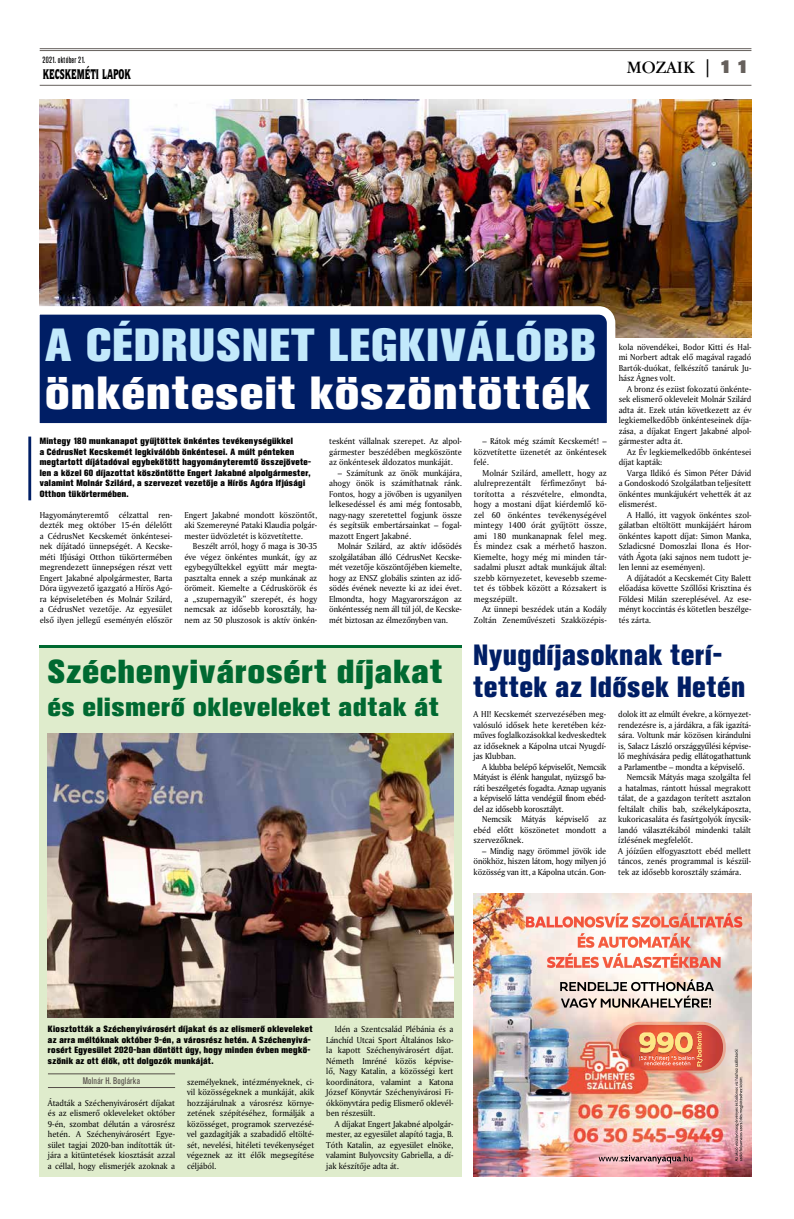
<style>
.page{position:relative;width:794px;height:1219px;background:#fff}
.page>*{position:absolute;margin:0;border:0;box-sizing:border-box;transform-origin:0 0}
.t1{font:700 46px "Akzidenz Grotesk XPFL";color:#fff}
.t2{font:700 46px "Akzidenz Grotesk XPFL";color:#c2e9fb}
.t3{font:700 33px "Akzidenz Grotesk XPFL";color:#006931}
.t4{font:700 29px/32px "Akzidenz Grotesk XPFL";color:#001e65;scale:.9 1}
.t5{font:700 26px "Akzidenz Grotesk XPFL";color:#006931}
.t6{font:18px "Garamond Bk PFL";color:#000}
.t7{font:14px "Quorum Blk PFL";letter-spacing:-.01em;color:#000;scale:.64 1}
.t8{font:9.5px "Akzidenz Grotesk Cn PFL";color:#544d48}
.t9{font:9px/10.5px "Amerigo PFL";color:#000;text-align:justify;scale:.95 1}
.t10{font:700 9px/10.5px "Akzidenz Grotesk XPFL";color:#000;scale:.95 1}
.t11{font:9px "Akzidenz Grotesk Md Cn PFL";color:#000;scale:.95 1}
.s1{font-family:"Swiss 721 Blk Ex PFL";color:#66605c}
</style>
<div class="page">
<hr style="left:40px;top:48px;width:711px;height:1px;background:#66605c">
<hr style="left:40px;top:50px;width:711px;height:1px;background:#66605c">
<hr style="left:40px;top:85px;width:711px;height:1px;background:#66605c">
<img style="left:39px;top:99px;width:712px;height:238px">
<hr style="left:28px;top:437px;width:3px;height:63px;background:#001e65">
<div style="left:39px;top:645px;width:423px;height:531px;background:#dfeccc"></div>
<hr style="left:48px;top:1087px;width:127px;height:1px;background:#544d48">
<hr style="left:48px;top:1074px;width:127px;height:1px;background:#544d48">
<img style="left:48px;top:734px;width:405px;height:283px">
<svg style="left:39px;top:302px;width:580px;height:122px;background:#1b3472"></svg>
<hr style="left:40px;top:645px;width:422px;height:3px;background:#006931">
<img style="left:474px;top:893px;width:277px;height:283px">
<img style="left:616px;top:1022px;width:110px;height:51px">
<img style="left:619px;top:1024px;width:104px;height:46px">
<img style="left:619px;top:1024px;width:104px;height:46px;border-radius:22px">
<p class="t11" style="left:43px;top:55px;width:47px">2021. október 21.</p>
<h3 class="t7" style="left:43px;top:65px;width:139px">KECSKEMÉTI LAPOK</h3>
<h3 class="t6" style="left:627px;top:57px;width:126px">MOZAIK | <span class="s1">11</span></h3>
<h1 class="t2" style="left:45px;top:318px;width:554px">A CÉDRUSNET LEGKIVÁLÓBB</h1>
<h1 class="t1" style="left:45px;top:366px;width:548px">önkénteseit köszöntötték</h1>
<p class="t10" style="left:40px;top:436px;width:287px">Mintegy 180 munkanapot gyűjtöttek önkéntes tevékenységükkel<br>a CédrusNet Kecskemét legkiválóbb önkéntesei. A múlt pénteken megtartott díjátadóval egybekötött hagyományteremtő összejövete&shy;len a közel 60 díjazottat köszöntötte Engert Jakabné alpolgármester, valamint Molnár Szilárd, a szervezet vezetője a Hírös Agóra Ifjúsági Otthon tükörtermében.</p>
<p class="t9" style="left:40px;top:509px;width:141px">Hagyományteremtő célzattal ren&shy;dezték meg október 15-én délelőtt a CédrusNet Kecskemét önkéntesei&shy;nek díjátadó ünnepségét. A Kecske&shy;méti Ifjúsági Otthon tükörtermében megrendezett ünnepségen részt vett Engert Jakabné alpolgármester, Barta Dóra ügyvezető igazgató a Hírös Agó&shy;ra képviseletében és Molnár Szilárd, a CédrusNet vezetője. Az egyesület első ilyen jellegű eseményén először</p>
<p class="t9" style="left:184px;top:509px;width:141px">Engert Jakabné mondott köszöntőt, aki Szemereyné Pataki Klaudia polgár&shy;mester üdvözletét is közvetítette.</p>
<p class="t9" style="left:184px;top:541px;width:141px;text-indent:9px">Beszélt arról, hogy ő maga is 30-35 éve végez önkéntes munkát, így az egybegyűltekkel együtt már megta&shy;pasztalta ennek a szép munkának az örömeit. Kiemelte a Cédruskörök és a „szupernagyik” szerepét, és hogy nemcsak az idősebb korosztály, ha&shy;nem az 50 pluszosok is aktív önkén-</p>
<p class="t9" style="left:329px;top:436px;width:141px">tesként vállalnak szerepet. Az alpol&shy;gármester beszédében megköszönte az önkéntesek áldozatos munkáját.</p>
<p class="t9" style="left:329px;top:467px;width:141px;text-indent:9px">– Számítunk az önök munkájára, ahogy önök is számíthatnak ránk.<br>Fontos, hogy a jövőben is ugyanilyen lelkesedéssel és ami még fontosabb, nagy-nagy szeretettel fogjunk össze és segítsük embertársainkat – fogal&shy;mazott Engert Jakabné.</p>
<p class="t9" style="left:329px;top:541px;width:141px;text-indent:9px">Molnár Szilárd, az aktív idősödés szolgálatában álló CédrusNet Kecske&shy;mét vezetője köszöntőjében kiemelte, hogy az ENSZ globális szinten az idő&shy;södés évének nevezte ki az idei évet.<br>Elmondta, hogy Magyarországon az önkéntesség nem áll túl jól, de Kecske&shy;mét biztosan az élmezőnyben van.</p>
<p class="t9" style="left:474px;top:436px;width:141px;text-indent:9px">– Rátok még számít Kecskemét! – közvetítette üzenetét az önkéntesek felé.</p>
<p class="t9" style="left:474px;top:467px;width:141px;text-indent:9px">Molnár Szilárd, amellett, hogy az alulreprezentált férfimezőnyt bá&shy;torította a részvételre, elmondta, hogy a mostani díjat kiérdemlő kö&shy;zel 60 önkéntes tevékenységével mintegy 1400 órát gyűjtött össze, ami 180 munkanapnak felel meg.<br>És mindez csak a mérhető haszon.<br>Kiemelte, hogy még mi minden tár&shy;sadalmi pluszt adtak munkájuk által: szebb környezetet, kevesebb szeme&shy;tet és többek között a Rózsakert is megszépült.</p>
<p class="t9" style="left:474px;top:604px;width:141px;text-align:right">Az ünnepi beszédek után a Kodály<br>Zoltán Zeneművészeti Szakközépis-</p>
<p class="t9" style="left:618px;top:341px;width:141px">kola növendékei, Bodor Kitti és Hal&shy;mi Norbert adtak elő magával ragadó Bartók-duókat, felkészítő tanáruk Ju&shy;hász Ágnes volt.</p>
<p class="t9" style="left:618px;top:383px;width:141px;text-indent:9px">A bronz és ezüst fokozatú önkénte&shy;sek elismerő okleveleit Molnár Szilárd adta át. Ezek után következett az év legkiemelkedőbb önkénteseinek díja&shy;zása, a díjakat Engert Jakabné alpol&shy;gármester adta át.</p>
<p class="t9" style="left:618px;top:446px;width:141px;text-indent:9px">Az Év legkiemelkedőbb önkéntesei díjat kapták:</p>
<p class="t9" style="left:618px;top:467px;width:141px;text-indent:9px">Varga Ildikó és Simon Péter Dávid a Gondoskodó Szolgálatban teljesített önkéntes munkájukért vehették át az elismerést.</p>
<p class="t9" style="left:618px;top:509px;width:141px;text-indent:9px">A Halló, itt vagyok önkéntes szol&shy;gálatban eltöltött munkájáért három önkéntes kapott díjat: Simon Manka, Szladicsné Domoszlai Ilona és Hor&shy;váth Ágota (aki sajnos nem tudott je&shy;len lenni az eseményen).</p>
<p class="t9" style="left:618px;top:572px;width:141px;text-indent:9px">A díjátadót a Kecskemét City Balett előadása követte Szőllősi Krisztina és Földesi Milán szereplésével. Az ese&shy;ményt koccintás és kötetlen beszélge&shy;tés zárta.</p>
<h2 class="t3" style="left:48px;top:652px;width:397px">Széchenyivárosért díjakat</h2>
<h3 class="t5" style="left:48px;top:692px;width:393px">és elismerő okleveleket adtak át</h3>
<h3 class="t4" style="left:473px;top:639px;width:304px">Nyugdíjasoknak terí&shy;tettek az Idősek Hetén</h3>
<p class="t9" style="left:473px;top:709px;width:141px">A HI! Kecskemét szervezésében meg&shy;valósuló idősek hete keretében kéz&shy;műves foglalkozásokkal kedveskedtek az időseknek a Kápolna utcai Nyugdí&shy;jas Klubban.</p>
<p class="t9" style="left:473px;top:761px;width:141px;text-indent:9px">A klubba belépő képviselőt, Nemcsik Mátyást is élénk hangulat, nyüzsgő ba&shy;ráti beszélgetés fogadta. Aznap ugyanis a képviselő látta vendégül finom ebéd&shy;del az idősebb korosztályt.</p>
<p class="t9" style="left:473px;top:814px;width:141px;text-indent:9px">Nemcsik Mátyás képviselő az ebéd előtt köszönetet mondott a szervezőknek.</p>
<p class="t9" style="left:473px;top:845px;width:141px;text-indent:9px">– Mindig nagy örömmel jövök ide önökhöz, hiszen látom, hogy milyen jó közösség van itt, a Kápolna utcán. Gon-</p>
<p class="t9" style="left:618px;top:709px;width:141px">dolok itt az elmúlt évekre, a környezet-</p>
<p class="t9" style="left:618px;top:719px;width:141px">rendezésre is, a járdákra, a fák igazítá-</p>
<p class="t9" style="left:618px;top:730px;width:141px">sára. Voltunk már közösen kirándulni</p>
<p class="t9" style="left:618px;top:740px;width:141px">is, Salacz László országgyűlési képvise-</p>
<p class="t9" style="left:618px;top:751px;width:141px">lő meghívására pedig ellátogathattunk</p>
<p class="t9" style="left:618px;top:761px;width:134px">a Parlamentbe – mondta a képviselő.</p>
<p class="t9" style="left:627px;top:772px;width:132px">Nemcsik Mátyás maga szolgálta fel</p>
<p class="t9" style="left:618px;top:782px;width:141px">a hatalmas, rántott hússal megrakott</p>
<p class="t9" style="left:618px;top:793px;width:141px">tálat, de a gazdagon terített asztalon</p>
<p class="t9" style="left:618px;top:803px;width:141px">feltálalt chilis bab, székelykáposzta,</p>
<p class="t9" style="left:618px;top:814px;width:141px">kukoricasaláta és fasírtgolyók ínycsik-</p>
<p class="t9" style="left:618px;top:824px;width:141px">landó választékából mindenki talált</p>
<p class="t9" style="left:618px;top:835px;width:80px">ízlésének megfelelőt.</p>
<p class="t9" style="left:618px;top:845px;width:141px">A jóízűen elfogyasztott ebéd mellett</p>
<p class="t9" style="left:618px;top:856px;width:141px">táncos, zenés programmal is készül-</p>
<p class="t9" style="left:618px;top:866px;width:131px">tek az idősebb korosztály számára.</p>
<p class="t10" style="left:48px;top:1024px;width:280px">Kiosztották a Széchenyivárosért díjakat és az elismerő okleveleket az arra méltóknak október 9-én, a városrész hetén. A Széchenyivá&shy;rosért Egyesület 2020-ban döntött úgy, hogy minden évben megkö&shy;szönik az ott élők, ott dolgozók munkáját.</p>
<p class="t8" style="left:83px;top:1075px;width:59px">Molnár H. Boglárka</p>
<p class="t9" style="left:48px;top:1097px;width:135px">Átadták a Széchenyivárosért díjakat és az elismerő okleveleket október 9-én, szombat délután a városrész hetén. A Széchenyivárosért Egye&shy;sület tagjai 2020-ban indították út&shy;jára a kitüntetések kiosztását azzal a céllal, hogy elismerjék azoknak a</p>
<p class="t9" style="left:187px;top:1076px;width:135px">személyeknek, intézményeknek, ci&shy;vil közösségeknek a munkáját, akik hozzájárulnak a városrész környe&shy;zetének szépítéséhez, formálják a közösséget, programok szervezésé&shy;vel gazdagítják a szabadidő eltölté&shy;sét, nevelési, hitéleti tevékenységet végeznek az itt élők megsegítése céljából.</p>
<p class="t9" style="left:326px;top:1024px;width:135px;text-indent:9px">Idén a Szentcsalád Plébánia és a Lánchíd Utcai Sport Általános Isko&shy;la kapott Széchenyivárosért díjat.<br>Németh Imréné közös képvise&shy;lő, Nagy Katalin, a közösségi kert koordinátora, valamint a Katona József Könyvtár Széchenyivárosi Fi&shy;ókkönyvtára pedig Elismerő oklevél&shy;ben részesült.</p>
<p class="t9" style="left:326px;top:1118px;width:135px;text-indent:9px">A díjakat Engert Jakabné alpolgár&shy;mester, az egyesület alapító tagja, B.<br>Tóth Katalin, az egyesület elnöke, valamint Bulyovcsity Gabriella, a dí&shy;jak készítője adta át.</p>
</div>
